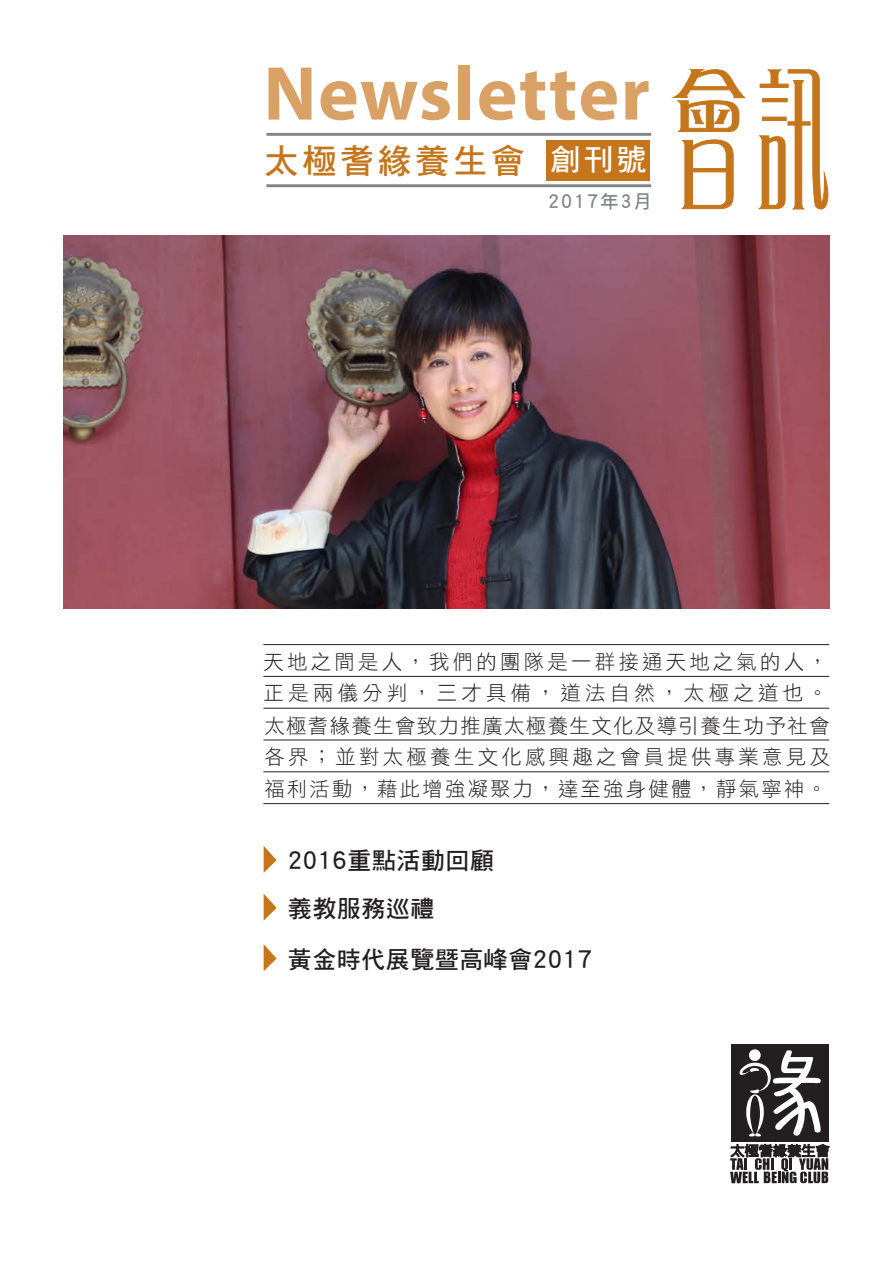
<style>
.page{position:relative;width:893px;height:1263px;background:#fff}
.page>*{position:absolute;margin:0;border:0;box-sizing:border-box;transform-origin:0 0}
.t1{font:500 151.35px "M Lady HK";color:#c5751b}
.t2{font:700 77.1px "Myriad Pro";letter-spacing:.02em;color:#daa167}
.t3{font:34.2px "DF Hei HK W7";letter-spacing:.1em;color:#c5751b}
.t4{font:24px/47.7px "DF Hei HK W7";letter-spacing:.02em;color:#231f20}
.t5{font:20.25px/31.8px "DF Hei HK W3";letter-spacing:.165em;color:#231f20;text-align:justify}
.t6{font:18.6px "DF Hei HK W7";letter-spacing:.1em;color:#808285}
.s1{font-size:30px;color:#fff}
</style>
<div class="page">
<div style="left:732px;top:1044px;width:97px;height:97px;background:#231f20"></div>
<svg style="left:739px;top:1050px;width:82px;height:86px"></svg>
<svg style="left:730px;top:1144px;width:99px;height:39px"></svg>
<svg style="left:671px;top:69px;width:75px;height:140px"></svg>
<svg style="left:758px;top:69px;width:71px;height:141px"></svg>
<hr style="left:266px;top:133px;width:385px;height:3px;background:#808285">
<hr style="left:266px;top:184px;width:385px;height:3px;background:#808285">
<div style="left:546px;top:140px;width:104px;height:41px;background:#c5751b"></div>
<img style="left:64px;top:235px;width:765px;height:374px">
<hr style="left:263px;top:644px;width:566px;height:1px;background:#231f20">
<hr style="left:263px;top:676px;width:566px;height:1px;background:#231f20">
<hr style="left:263px;top:708px;width:566px;height:1px;background:#231f20">
<hr style="left:263px;top:740px;width:566px;height:1px;background:#231f20">
<hr style="left:263px;top:771px;width:566px;height:1px;background:#231f20">
<hr style="left:263px;top:803px;width:566px;height:1px;background:#231f20">
<svg style="left:264px;top:846px;width:13px;height:27px"></svg>
<svg style="left:264px;top:894px;width:13px;height:26px"></svg>
<svg style="left:264px;top:944px;width:13px;height:27px"></svg>
<h2 class="t2" style="left:263px;top:43px;width:388px">Newsletter</h2>
<h3 class="t3" style="left:265px;top:142px;width:383px">太極耆緣養生會 <span class="s1">創刊號</span></h3>
<p class="t6" style="left:548px;top:191px;width:105px">2017年3月</p>
<h1 class="t1" style="left:669px;top:31px;width:168px">會訊</h1>
<p class="t5" style="left:264px;top:645px;width:568px">天地之間是人，我們的團隊是一群接通天地之氣的人，正是兩儀分判，三才具備，道法自然，太極之道也。太極耆緣養生會致力推廣太極養生文化及導引養生功予社會各界；並對太極養生文化感興趣之會員提供專業意見及福利活動，藉此增強凝聚力，達至強身健體，靜氣寧神。</p>
<p class="t4" style="left:288px;top:836px;width:208px">2016重點活動回顧義教服務巡禮</p>
<p class="t4" style="left:288px;top:935px;width:306px">黃金時代展覽暨高峰會2017</p>
</div>
